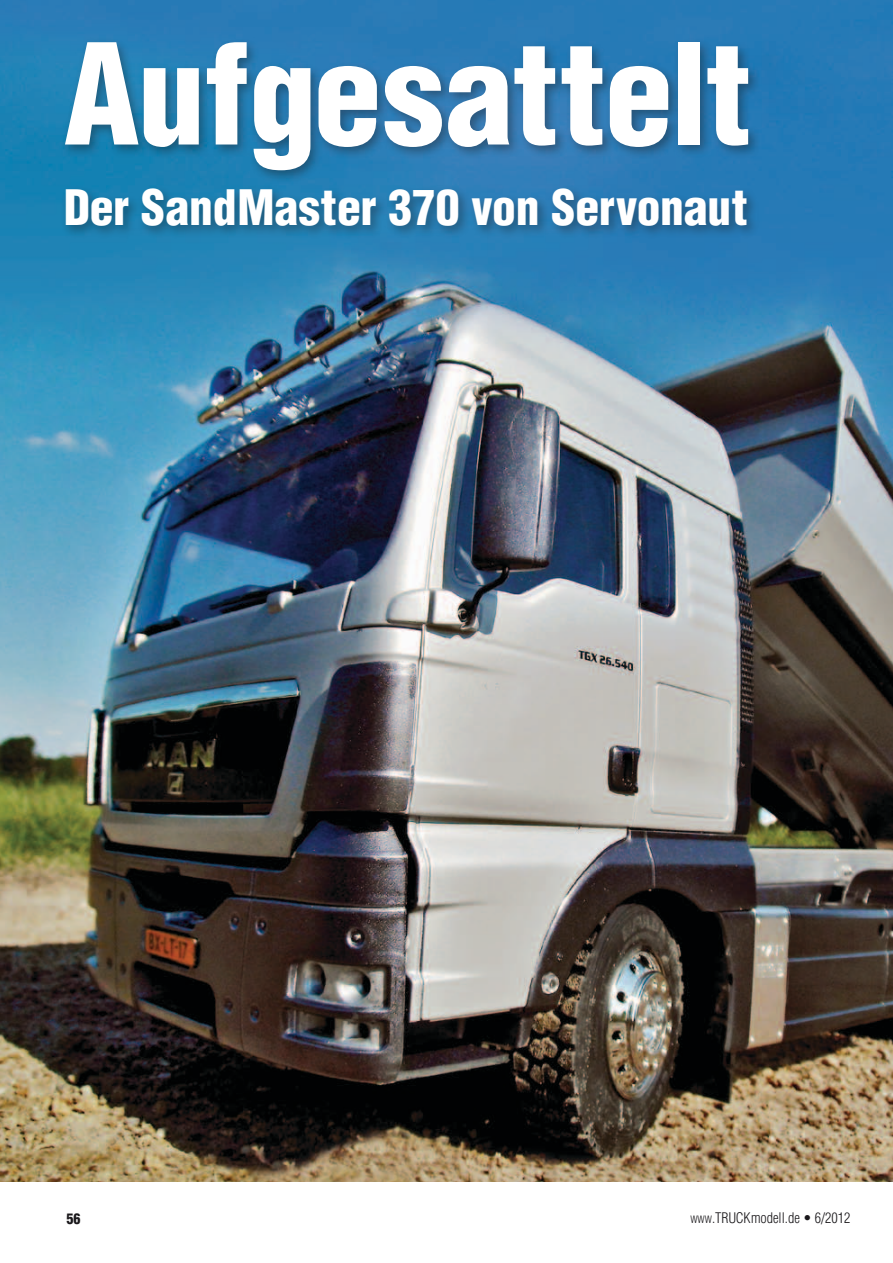
<style>
.page{position:relative;width:893px;height:1263px;background:#fff}
.page>*{position:absolute;margin:0;border:0;box-sizing:border-box;transform-origin:0 0}
.t1{font:900 condensed 136.35px "Helvetica";letter-spacing:-.01em;color:#fff}
.t2{font:900 condensed 47.7px "Helvetica";color:#fff}
.t3{font:300 condensed 14.25px "Helvetica";color:#1a181b}
.t4{font:900 condensed 14.25px "Helvetica";color:#1a181b}
.s1{font-size:10.05px}
.s2{font-style:inherit}
</style>
<div class="page">
<img style="left:0;top:0;width:893px;height:1182px">
<div style="left:61px;top:185px;width:699px;height:54px;background:#1a181b;opacity:.4"></div>
<div style="left:60px;top:38px;width:701px;height:146px;background:#1a181b;opacity:.4"></div>
<h1 class="t1" style="left:64px;top:10px;width:689px">Aufgesattelt</h1>
<p class="t2" style="left:64px;top:178px;width:685px">Der SandMaster 370 von Servonaut</p>
<p class="t4" style="left:66px;top:1209px;width:16px">56</p>
<p class="t3" style="left:690px;top:1209px;width:162px"><span class="s1">WWW</span><span class="s2">.T</span>RUCKmodell.de • 6/2012</p>
</div>
